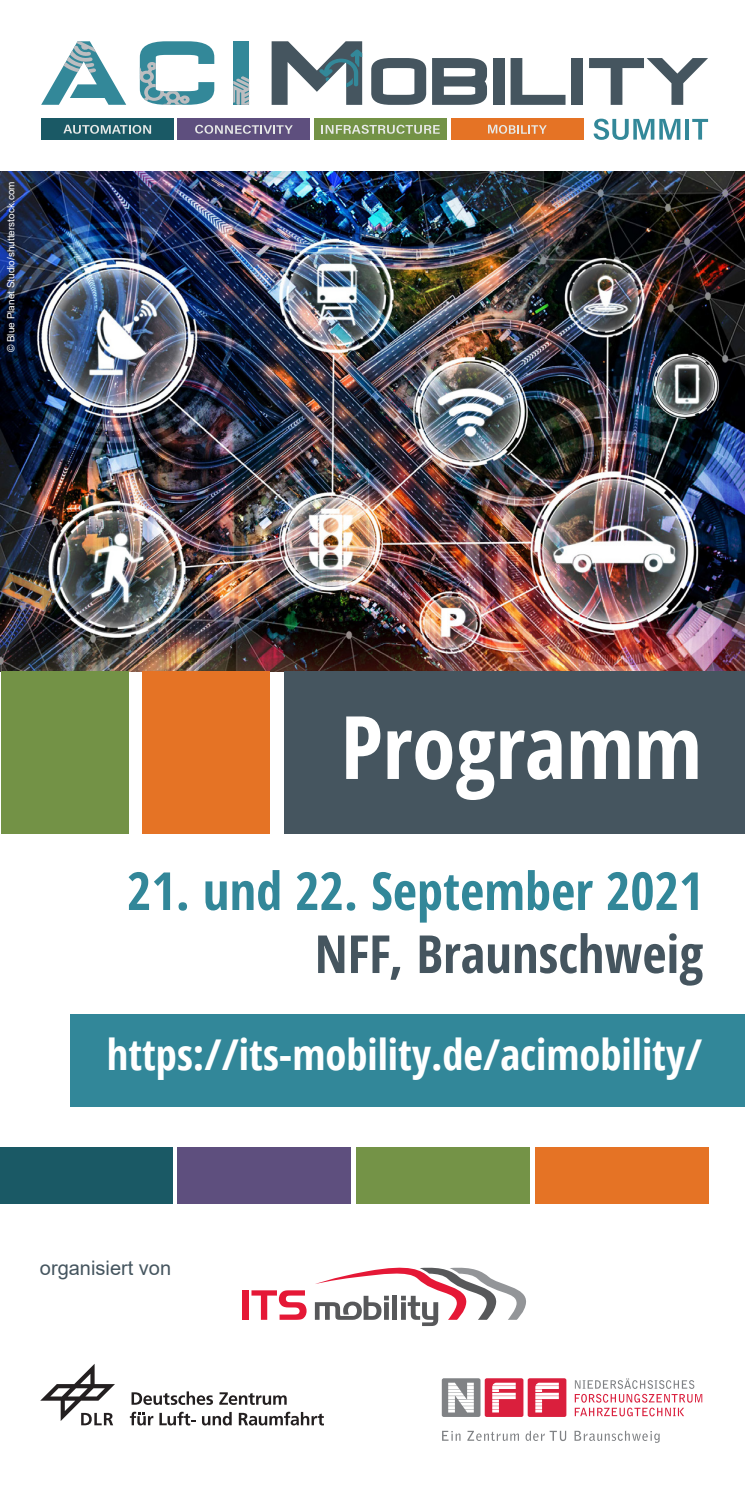
<style>
.page{position:relative;width:745px;height:1489px;background:#fff}
.page>*{position:absolute;margin:0;border:0;box-sizing:border-box;transform-origin:0 0}
.t1{font:700 87.5px "Open Sans Condensed";color:#fff}
.t2{font:700 52.5px "Open Sans Condensed";color:#328799}
.t3{font:700 52.5px "Open Sans Condensed";color:#45555f}
.t4{font:700 42.5px "Open Sans Condensed";color:#fff}
.t5{font:20px "Arial";color:#45555f}
.t6{font:10px "Arial";color:#fff}
</style>
<div class="page">
<div style="left:41px;top:119px;width:132px;height:21px;background:#1a5965"></div>
<svg style="left:63px;top:125px;width:88px;height:9px"></svg>
<div style="left:178px;top:119px;width:132px;height:21px;background:#5e4f7e"></div>
<svg style="left:195px;top:125px;width:97px;height:9px"></svg>
<div style="left:314px;top:119px;width:132px;height:21px;background:#739246"></div>
<svg style="left:321px;top:125px;width:118px;height:9px"></svg>
<div style="left:451px;top:119px;width:132px;height:21px;background:#e57325"></div>
<svg style="left:488px;top:125px;width:58px;height:9px"></svg>
<svg style="left:593px;top:119px;width:87px;height:21px"></svg>
<hr style="left:685px;top:119px;width:3px;height:21px;background:#389">
<svg style="left:692px;top:119px;width:15px;height:21px"></svg>
<div style="left:233px;top:41px;width:16px;height:64px;background:#389"></div>
<svg style="left:41px;top:41px;width:85px;height:64px"></svg>
<svg style="left:140px;top:41px;width:74px;height:64px"></svg>
<svg style="left:233px;top:76px;width:16px;height:29px"></svg>
<svg style="left:371px;top:58px;width:55px;height:47px"></svg>
<svg style="left:432px;top:58px;width:54px;height:47px"></svg>
<div style="left:492px;top:58px;width:12px;height:47px;background:#45555f"></div>
<svg style="left:510px;top:58px;width:55px;height:47px"></svg>
<div style="left:571px;top:58px;width:11px;height:47px;background:#45555f"></div>
<svg style="left:589px;top:58px;width:118px;height:47px"></svg>
<svg style="left:271px;top:41px;width:91px;height:64px"></svg>
<img style="left:1px;top:171px;width:743px;height:500px">
<div style="left:71px;top:1014px;width:673px;height:92px;background:#328799"></div>
<div style="left:284px;top:671px;width:460px;height:162px;background:#45555f"></div>
<svg style="left:40px;top:1364px;width:75px;height:61px"></svg>
<svg style="left:130px;top:1411px;width:23px;height:14px"></svg>
<svg style="left:159px;top:1411px;width:36px;height:14px"></svg>
<svg style="left:131px;top:1391px;width:82px;height:13px"></svg>
<svg style="left:202px;top:1411px;width:29px;height:14px"></svg>
<svg style="left:239px;top:1411px;width:85px;height:14px"></svg>
<svg style="left:219px;top:1392px;width:67px;height:12px"></svg>
<div style="left:441px;top:1378px;width:39px;height:38px;background:#808285;border-radius:2px"></div>
<svg style="left:448px;top:1382px;width:25px;height:30px"></svg>
<div style="left:484px;top:1378px;width:39px;height:38px;background:#da1f3d;border-radius:2px"></div>
<svg style="left:492px;top:1382px;width:23px;height:30px"></svg>
<div style="left:527px;top:1378px;width:39px;height:38px;background:#da1f3d;border-radius:2px"></div>
<svg style="left:535px;top:1382px;width:23px;height:30px"></svg>
<svg style="left:574px;top:1378px;width:127px;height:38px"></svg>
<svg style="left:442px;top:1430px;width:217px;height:12px"></svg>
<svg style="left:314px;top:1267px;width:212px;height:58px"></svg>
<div style="left:242px;top:1290px;width:7px;height:29px;background:#e51836"></div>
<svg style="left:251px;top:1290px;width:55px;height:29px"></svg>
<div style="left:0;top:1146px;width:172px;height:57px;background:#1a5965"></div>
<div style="left:178px;top:1146px;width:173px;height:57px;background:#5e4f7e"></div>
<div style="left:356px;top:1146px;width:173px;height:57px;background:#749347"></div>
<div style="left:535px;top:1146px;width:173px;height:57px;background:#e57325"></div>
<div style="left:142px;top:671px;width:128px;height:162px;background:#e57325"></div>
<div style="left:1px;top:671px;width:127px;height:162px;background:#739246"></div>
<p class="t6" style="left:4px;top:352px;width:172px;rotate:-90deg">© Blue Planet Studio/shutterstock.com</p>
<p class="t1" style="left:340px;top:686px;width:362px">Programm</p>
<p class="t2" style="left:127px;top:854px;width:577px">21. und 22. September 2021</p>
<p class="t3" style="left:314px;top:917px;width:390px">NFF, Braunschweig</p>
<p class="t4" style="left:107px;top:1024px;width:596px">https://its-mobility.de/acimobility/</p>
<p class="t5" style="left:40px;top:1254px;width:133px">organisiert von</p>
</div>
